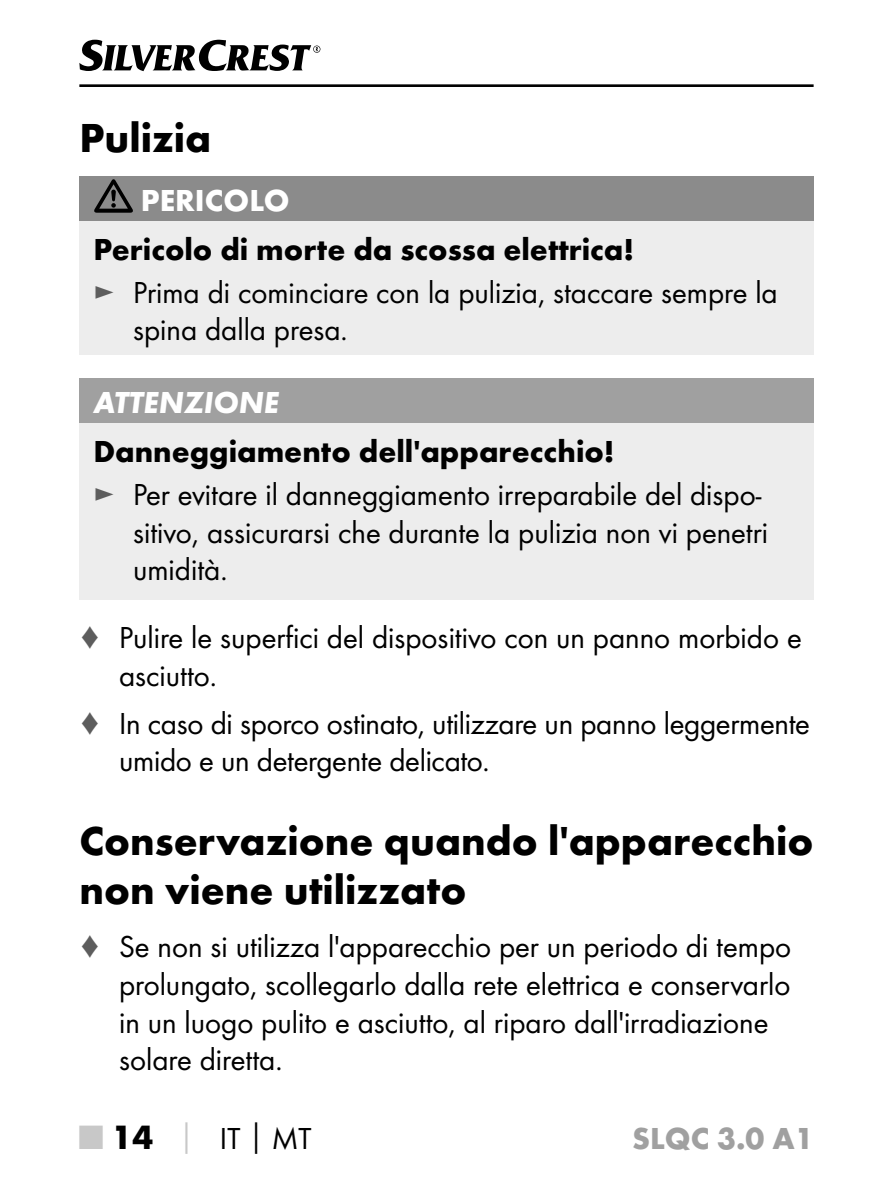
<style>
.page{position:relative;width:893px;height:1191px;background:#fff}
.page>*{position:absolute;margin:0;border:0;box-sizing:border-box;transform-origin:0 0}
.t1{font:700 42px/49px "Futura";color:#000}
.t2{font:31.5px/37.8px "Futura Boo";color:#000}
.t3{font:700 31.5px "Futura";color:#000}
.t4{font:italic 700 31.5px "Futura";color:#fff}
.t5{font:700 31.5px "Futura";color:#a0a0a0}
.t6{font:700 31.5px "Futura";color:#fff}
.s1{color:#5d5d5d}
.s2{font-family:"Futura";font-weight:700;font-size:35px;color:#c8c8c8}
.s3{font-family:"Futura";font-weight:700;font-size:35px}
.s4{font-family:"Futura";font-weight:700;color:#c8c8c8}
.s5{font-family:"Futura";font-weight:700}
</style>
<div class="page">
<hr style="left:79px;top:84px;width:735px;height:3px;background:#000">
<svg style="left:79px;top:40px;width:241px;height:31px"></svg>
<div style="left:79px;top:176px;width:735px;height:45px;background:#8b8b8b"></div>
<div style="left:79px;top:221px;width:735px;height:133px;background:#ededed"></div>
<svg style="left:94px;top:179px;width:39px;height:34px"></svg>
<div style="left:79px;top:378px;width:735px;height:45px;background:#a0a0a0"></div>
<div style="left:79px;top:423px;width:735px;height:176px;background:#ededed"></div>
<h1 class="t1" style="left:79px;top:113px;width:133px">Pulizia</h1>
<p class="t6" style="left:141px;top:181px;width:150px">PERICOLO</p>
<p class="t3" style="left:93px;top:230px;width:542px">Pericolo di morte da scossa elettrica!</p>
<p class="t2" style="left:133px;top:273px;width:646px;text-indent:-40px"><span class="s1">►</span> Prima di cominciare con la pulizia, staccare sempre la spina dalla presa.</p>
<p class="t4" style="left:93px;top:383px;width:187px">ATTENZIONE</p>
<p class="t3" style="left:93px;top:432px;width:523px">Danneggiamento dell'apparecchio!</p>
<p class="t2" style="left:133px;top:475px;width:637px;text-indent:-40px"><span class="s1">►</span> Per evitare il danneggiamento irreparabile del dispo&shy;sitivo, assicurarsi che durante la pulizia non vi penetri umidità.</p>
<p class="t2" style="left:119px;top:618px;width:684px;text-indent:-40px"><span class="s1">♦</span> Pulire le superfici del dispositivo con un panno morbido e asciutto.</p>
<p class="t2" style="left:119px;top:704px;width:692px;text-indent:-40px"><span class="s1">♦</span> In caso di sporco ostinato, utilizzare un panno leggermente umido e un detergente delicato.</p>
<h1 class="t1" style="left:79px;top:816px;width:736px">Conservazione quando l'apparecchio non viene utilizzato</h1>
<p class="t2" style="left:119px;top:927px;width:674px;text-indent:-40px"><span class="s1">♦</span> Se non si utilizza l'apparecchio per un periodo di tempo prolungato, scollegarlo dalla rete elettrica e conservarlo in un luogo pulito e asciutto, al riparo dall'irradiazione solare diretta.</p>
<p class="t2" style="left:79px;top:1119px;width:234px"><span class="s2">■</span> <span class="s3">14</span> <span class="s4">│</span> IT<span class="s5">│</span>MT</p>
<p class="t5" style="left:632px;top:1119px;width:183px">SLQC 3.0 A1</p>
</div>
